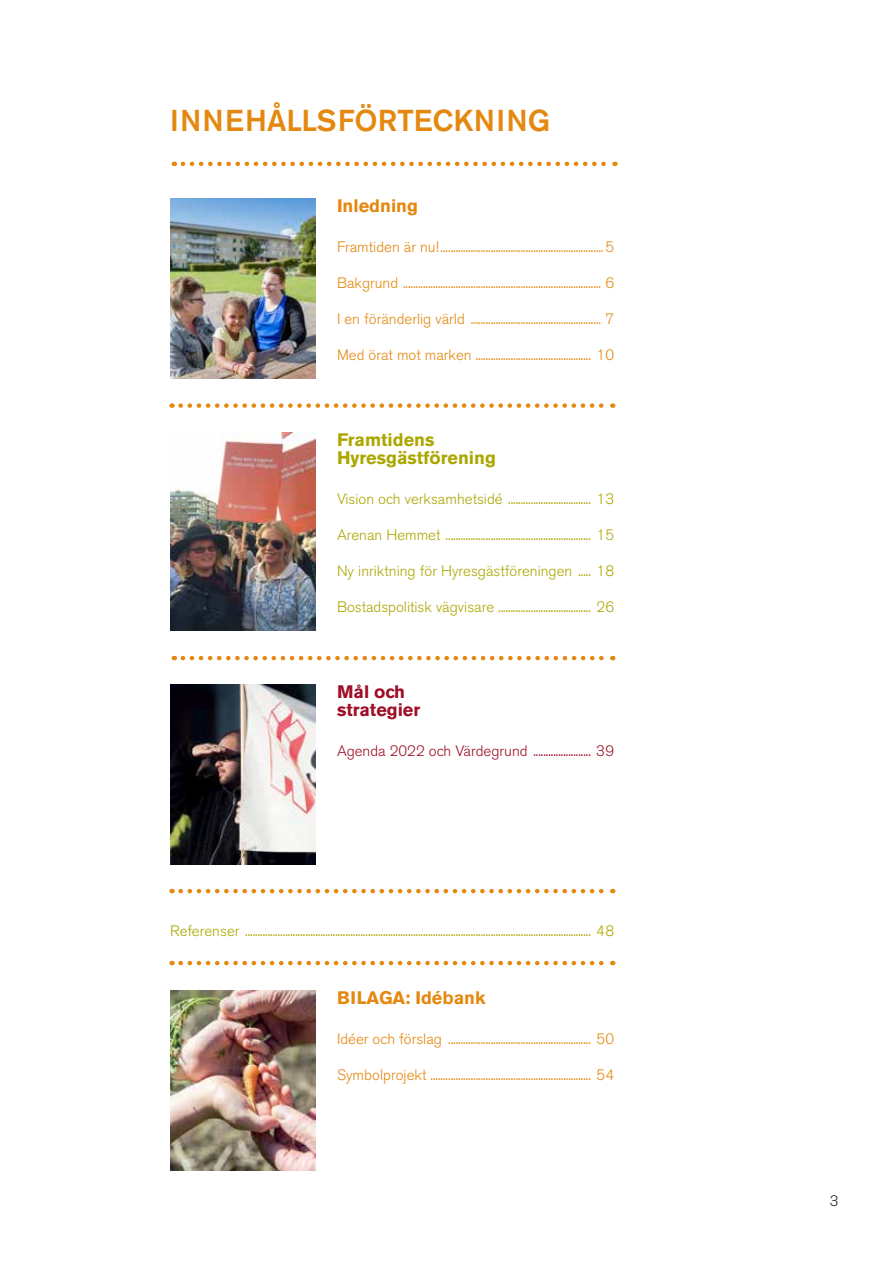
<style>
.page{position:relative;width:893px;height:1263px;background:#fff}
.page>*{position:absolute;margin:0;border:0;box-sizing:border-box;transform-origin:0 0}
.t1{font:500 30px "Akzidenz Grotesk BE";color:#e5880f}
.t2{font:700 18px/18px "Akzidenz Grotesk BE";color:#aca700}
.t3{font:700 18px "Akzidenz Grotesk BE";color:#e5880f}
.t4{font:700 18px/18px "Akzidenz Grotesk BE";color:#9e0f28}
.t5{font:300 15px "Akzidenz Grotesk BE";color:#e5880f}
.t6{font:300 15px "Akzidenz Grotesk BE";color:#aca700}
.t7{font:300 15px "Akzidenz Grotesk BE";color:#9e0f28}
.t8{font:300 15px "Akzidenz Grotesk BE";color:#2d2928}
</style>
<div class="page">
<img style="left:170px;top:198px;width:146px;height:180px">
<img style="left:170px;top:432px;width:146px;height:198px">
<img style="left:170px;top:684px;width:146px;height:180px">
<img style="left:170px;top:990px;width:146px;height:180px">
<svg style="left:181px;top:403px;width:432px;height:5px"></svg>
<svg style="left:183px;top:656px;width:430px;height:4px"></svg>
<svg style="left:181px;top:889px;width:432px;height:4px"></svg>
<svg style="left:181px;top:961px;width:432px;height:4px"></svg>
<svg style="left:183px;top:162px;width:432px;height:4px"></svg>
<h1 class="t1" style="left:170px;top:102px;width:382px">INNEHÅLLSFÖRTECKNI NG</h1>
<p class="t3" style="left:337px;top:195px;width:82px">Inledning</p>
<p class="t5" style="left:337px;top:238px;width:279px">Framtiden är nu! .................................................................5</p>
<p class="t5" style="left:337px;top:274px;width:279px">Bakgrund ............................................................................... 6</p>
<p class="t5" style="left:337px;top:310px;width:279px">I en föränderlig värld .................................................... 7</p>
<p class="t5" style="left:337px;top:346px;width:279px">M ed örat mot marken .............................................. 10</p>
<p class="t2" style="left:337px;top:430px;width:160px">Framtidens<br>Hyresgästförening</p>
<p class="t6" style="left:337px;top:490px;width:279px">Vision och verksamhetsidé ................................. 13</p>
<p class="t6" style="left:337px;top:526px;width:279px">Arenan Hemmet .......................................................... 15</p>
<p class="t6" style="left:337px;top:562px;width:279px">Ny inriktning för Hyresgästföreningen ..... 18</p>
<p class="t6" style="left:337px;top:598px;width:279px">Bostadspolitisk vägvisare ..................................... 26</p>
<p class="t4" style="left:337px;top:682px;width:85px">Mål och strategier</p>
<p class="t7" style="left:337px;top:742px;width:279px">Agenda 2022 och Värdegrund ....................... 39</p>
<p class="t6" style="left:170px;top:922px;width:445px">Referenser .......................................................................................................................................... 48</p>
<p class="t3" style="left:337px;top:987px;width:150px">BILAGA: Idébank</p>
<p class="t5" style="left:337px;top:1030px;width:279px">Idéer och förslag ......................................................... 50</p>
<p class="t5" style="left:337px;top:1066px;width:279px">Symbolprojekt ................................................................ 54</p>
<p class="t8" style="left:830px;top:1192px;width:10px">3</p>
</div>
